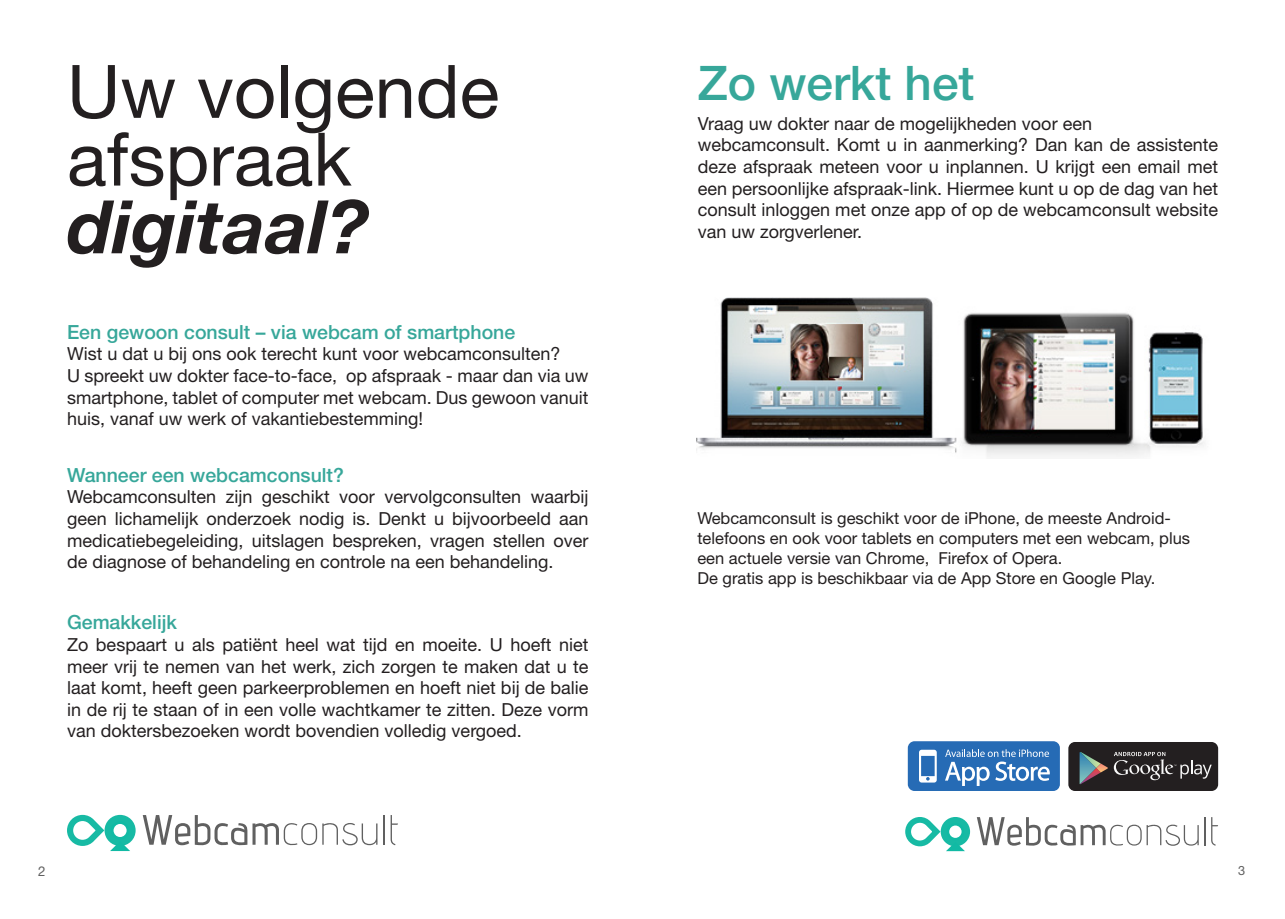
<style>
.page{position:relative;width:1285px;height:919px;background:#fff}
.page>*{position:absolute;margin:0;border:0;box-sizing:border-box;transform-origin:0 0}
.t1{font:73.8px "Helvetica Neue";color:#231f20}
.t2{font:italic 700 73.8px "Helvetica Neue";color:#231f20}
.t3{font:500 47.7px "Helvetica Neue";color:#37a79a}
.t4{font:500 19.5px "Helvetica Neue";color:#37a79a}
.t5{font:18px/21.6px "Helvetica Neue";color:#231f20;text-align:justify}
.t6{font:16.5px "Helvetica Neue";color:#231f20}
.t7{font:13.5px "Helvetica Neue";color:#606060}
.t8{font:12.75px "Helvetica Neue";color:#606060}
</style>
<div class="page">
<div style="left:104px;top:814px;width:32px;height:31px;border:6px solid #17baa4;border-radius:50%"></div>
<svg style="left:67px;top:814px;width:63px;height:37px"></svg>
<div style="left:113px;top:823px;width:14px;height:13px;background:#fff;border-radius:50%"></div>
<svg style="left:143px;top:815px;width:234px;height:31px"></svg>
<hr style="left:383px;top:815px;width:2px;height:29px;background:#606060">
<svg style="left:390px;top:815px;width:8px;height:30px"></svg>
<div style="left:940px;top:816px;width:29px;height:30px;border:6px solid #17baa4;border-radius:50%"></div>
<svg style="left:905px;top:816px;width:59px;height:35px"></svg>
<div style="left:949px;top:825px;width:12px;height:12px;background:#fff;border-radius:50%"></div>
<svg style="left:976px;top:817px;width:222px;height:29px"></svg>
<svg style="left:1204px;top:817px;width:13px;height:28px"></svg>
<img style="left:696px;top:297px;width:509px;height:160px">
<div style="left:1068px;top:742px;width:149px;height:48px;background:#231f20;border-radius:7px"></div>
<svg style="left:1079px;top:752px;width:28px;height:32px"></svg>
<svg style="left:1113px;top:751px;width:98px;height:29px"></svg>
<div style="left:907px;top:741px;width:152px;height:49px;background:#266bb5;border-radius:7px"></div>
<svg style="left:919px;top:749px;width:17px;height:33px"></svg>
<svg style="left:945px;top:749px;width:104px;height:36px"></svg>
<p class="t1" style="left:67px;top:38px;width:434px">Uw volgende</p>
<p class="t1" style="left:67px;top:106px;width:286px">afspraak</p>
<p class="t2" style="left:67px;top:169px;width:304px">digitaal?</p>
<p class="t4" style="left:67px;top:316px;width:449px">Een gewoon consult – via webcam of smartphone</p>
<p class="t5" style="left:67px;top:344px;width:495px">Wist u dat u bij ons ook terecht kunt voor webcamconsulten?</p>
<p class="t5" style="left:67px;top:365px;width:523px">U spreekt uw dokter face-to-face, op afspraak - maar dan via uw smartphone, tablet of computer met webcam. Dus gewoon vanuit huis, vanaf uw werk of vakantiebestemming!</p>
<p class="t4" style="left:67px;top:459px;width:278px">Wanneer een webcamconsult?</p>
<p class="t5" style="left:67px;top:487px;width:523px">Webcamconsulten zijn geschikt voor vervolgconsulten waarbij geen lichamelijk onderzoek nodig is. Denkt u bijvoorbeeld aan medicatiebegeleiding, uitslagen bespreken, vragen stellen over de diagnose of behandeling en controle na een behandeling.</p>
<p class="t4" style="left:67px;top:606px;width:111px">Gemakkelijk</p>
<p class="t5" style="left:67px;top:634px;width:523px">Zo bespaart u als patiënt heel wat tijd en moeite. U hoeft niet meer vrij te nemen van het werk, zich zorgen te maken dat u te laat komt, heeft geen parkeerproblemen en hoeft niet bij de balie in de rij te staan of in een volle wachtkamer te zitten. Deze vorm van doktersbezoeken wordt bovendien volledig vergoed.</p>
<p class="t7" style="left:38px;top:861px;width:9px">2</p>
<p class="t3" style="left:697px;top:44px;width:278px">Zo werkt het</p>
<p class="t5" style="left:697px;top:114px;width:396px">Vraag uw dokter naar de mogelijkheden voor een</p>
<p class="t5" style="left:697px;top:135px;width:522px">webcamconsult. Komt u in aanmerking? Dan kan de assistente deze afspraak meteen voor u inplannen. U krijgt een email met een persoonlijke afspraak-link. Hiermee kunt u op de dag van het consult inloggen met onze app of op de webcamconsult website van uw zorgverlener.</p>
<p class="t6" style="left:697px;top:506px;width:475px">Webcamconsult is geschikt voor de iPhone, de meeste Android-</p>
<p class="t6" style="left:697px;top:526px;width:494px">telefoons en ook voor tablets en computers met een webcam, plus</p>
<p class="t6" style="left:697px;top:546px;width:366px">een actuele versie van Chrome, Firefox of Opera.</p>
<p class="t6" style="left:697px;top:566px;width:459px">De gratis app is beschikbaar via de App Store en Google Play.</p>
<p class="t8" style="left:1237px;top:861px;width:9px">3</p>
</div>
